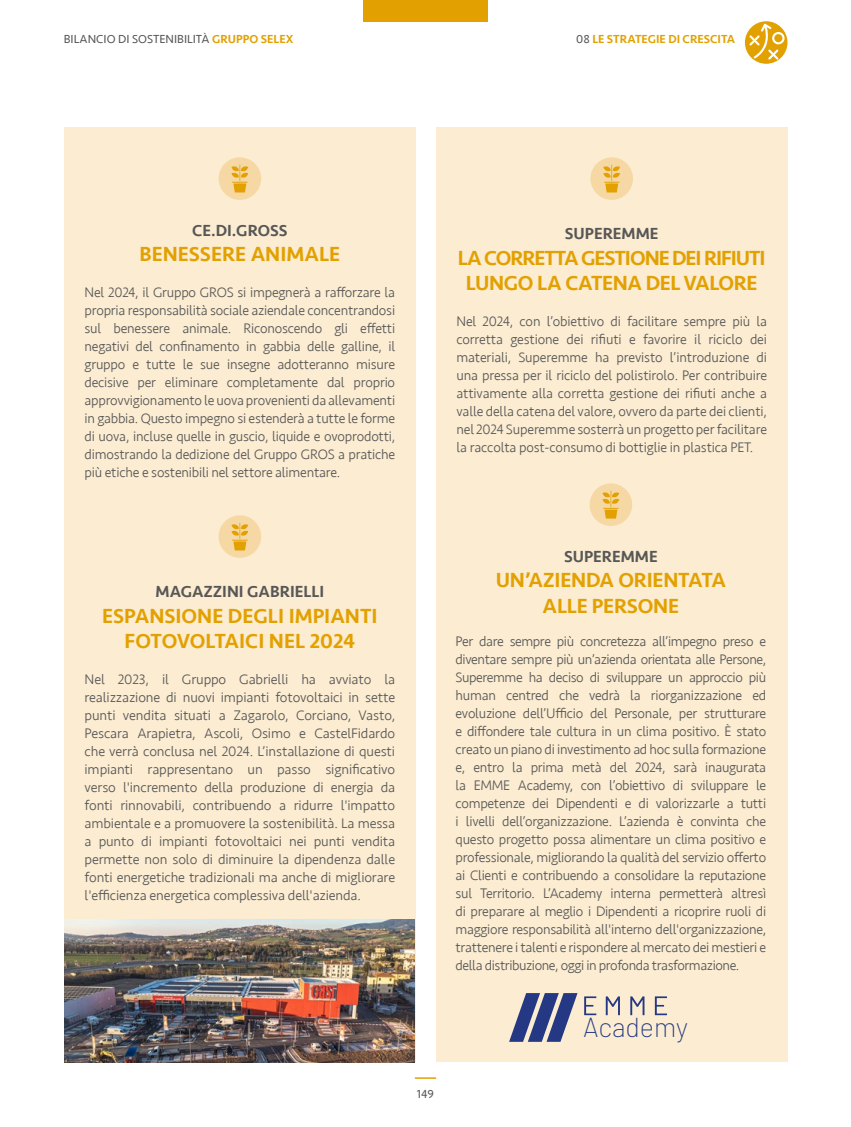
<style>
.page{position:relative;width:851px;height:1127px;background:#fff}
.page>*{position:absolute;margin:0;border:0;box-sizing:border-box;transform-origin:0 0}
.t1{font:200 26.85px "Barlow";color:#243883}
.t2{font:500 21px/25.2px "Seravek";letter-spacing:-.01em;color:#e2a100;text-align:center}
.t3{font:500 21px/25.2px "Seravek";letter-spacing:-.05em;color:#e2a100;text-align:center}
.t4{font:500 16.5px "Seravek";color:#575756}
.t5{font:300 14.25px/18px "Seravek";letter-spacing:-.015em;color:#575756;text-align:justify}
.t6{font:12px "Seravek";color:#575756}
.t7{font:500 12px "Seravek";color:#e2a100}
.s1{font-weight:500;color:#e2a100}
.s2{font-weight:400;color:#575756}
</style>
<div class="page">
<div style="left:363px;top:0;width:125px;height:21px;background:#e2a100"></div>
<hr style="left:415px;top:1077px;width:21px;height:2px;background:#e2a100">
<svg style="left:744px;top:21px;width:43px;height:43px"></svg>
<svg style="left:749px;top:24px;width:35px;height:36px"></svg>
<div style="left:64px;top:128px;width:351px;height:934px;background:#fbecd2"></div>
<div style="left:436px;top:128px;width:351px;height:934px;background:#fbecd2"></div>
<div style="left:218px;top:515px;width:43px;height:43px;background:#f6d8a4;border-radius:50%"></div>
<svg style="left:231px;top:523px;width:17px;height:27px"></svg>
<div style="left:590px;top:157px;width:43px;height:43px;background:#f6d8a4;border-radius:50%"></div>
<svg style="left:603px;top:165px;width:17px;height:27px"></svg>
<div style="left:218px;top:157px;width:43px;height:43px;background:#f6d8a4;border-radius:50%"></div>
<svg style="left:231px;top:165px;width:17px;height:27px"></svg>
<div style="left:589px;top:483px;width:43px;height:43px;background:#f6d8a4;border-radius:50%"></div>
<svg style="left:602px;top:491px;width:17px;height:27px"></svg>
<img style="left:64px;top:920px;width:351px;height:142px">
<svg style="left:509px;top:993px;width:68px;height:49px"></svg>
<svg style="left:584px;top:996px;width:12px;height:19px"></svg>
<svg style="left:605px;top:996px;width:15px;height:19px"></svg>
<svg style="left:630px;top:996px;width:14px;height:19px"></svg>
<svg style="left:654px;top:996px;width:13px;height:19px"></svg>
<p class="t6" style="left:64px;top:29px;width:231px">BILANCIO DI SOSTENIBILITÀ <span class="s1">GRUPPO SELEX</span></p>
<p class="t7" style="left:576px;top:31px;width:160px"><span class="s2">08</span> LE STRATEGIE DI CRESCITA</p>
<p class="t4" style="left:192px;top:220px;width:97px">CE.DI.GROSS</p>
<h2 class="t2" style="left:139px;top:241px;width:202px">BENESSERE ANIMALE</h2>
<p class="t5" style="left:85px;top:283px;width:312px">Nel 2024, il Gruppo GROS si impegnerà a rafforzare la propria responsabilità sociale aziendale concentrandosi sul benessere animale. Riconoscendo gli effetti negativi del confinamento in gabbia delle galline, il gruppo e tutte le sue insegne adotteranno misure decisive per eliminare completamente dal proprio approvvigionamento le uova provenienti da allevamenti in gabbia. Questo impegno si estenderà a tutte le forme di uova, incluse quelle in guscio, liquide e ovoprodotti, dimostrando la dedizione del Gruppo GROS a pratiche più etiche e sostenibili nel settore alimentare.</p>
<p class="t4" style="left:565px;top:224px;width:95px">SUPEREMME</p>
<h2 class="t3" style="left:457px;top:245px;width:309px">LA CORRETTA GESTIONE DEI RIFIUTI<br>LUNGO LA CATENA DEL VALORE</h2>
<p class="t5" style="left:456px;top:312px;width:312px">Nel 2024, con l’obiettivo di facilitare sempre più la corretta gestione dei rifiuti e favorire il riciclo dei materiali, Superemme ha previsto l’introduzione di una pressa per il riciclo del polistirolo. Per contribuire attivamente alla corretta gestione dei rifiuti anche a valle della catena del valore, ovvero da parte dei clienti, nel 2024 Superemme sosterrà un progetto per facilitare la raccolta post-consumo di bottiglie in plastica PET.</p>
<p class="t4" style="left:156px;top:582px;width:170px">MAGAZZINI GABRIELLI</p>
<h2 class="t2" style="left:102px;top:603px;width:277px">ESPANSIONE DEGLI IMPIANTI<br>FOTOVOLTAICI NEL 2024</h2>
<p class="t5" style="left:85px;top:670px;width:312px">Nel 2023, il Gruppo Gabrielli ha avviato la realizzazione di nuovi impianti fotovoltaici in sette punti vendita situati a Zagarolo, Corciano, Vasto, Pescara Arapietra, Ascoli, Osimo e CastelFidardo che verrà conclusa nel 2024. L’installazione di questi impianti rappresentano un passo significativo verso l'incremento della produzione di energia da fonti rinnovabili, contribuendo a ridurre l'impatto ambientale e a promuovere la sostenibilità. La messa a punto di impianti fotovoltaici nei punti vendita permette non solo di diminuire la dipendenza dalle fonti energetiche tradizionali ma anche di migliorare l'efficienza energetica complessiva dell'azienda.</p>
<p class="t6" style="left:417px;top:1084px;width:19px">149</p>
<p class="t4" style="left:564px;top:546px;width:95px">SUPEREMME</p>
<h2 class="t2" style="left:495px;top:568px;width:232px">UN’AZIENDA ORIENTATA<br>ALLE PERSONE</h2>
<p class="t5" style="left:455px;top:632px;width:312px">Per dare sempre più concretezza all’impegno preso e diventare sempre più un’azienda orientata alle Persone, Superemme ha deciso di sviluppare un approccio più human centred che vedrà la riorganizzazione ed evoluzione dell’Ufficio del Personale, per strutturare e diffondere tale cultura in un clima positivo. È stato creato un piano di investimento ad hoc sulla formazione e, entro la prima metà del 2024, sarà inaugurata la EMME Academy, con l’obiettivo di sviluppare le competenze dei Dipendenti e di valorizzarle a tutti i livelli dell’organizzazione. L’azienda è convinta che questo progetto possa alimentare un clima positivo e professionale, migliorando la qualità del servizio offerto ai Clienti e contribuendo a consolidare la reputazione sul Territorio. L’Academy interna permetterà altresì di preparare al meglio i Dipendenti a ricoprire ruoli di maggiore responsabilità all'interno dell'organizzazione, trattenere i talenti e rispondere al mercato dei mestieri e della distribuzione, oggi in profonda trasformazione.</p>
<h1 class="t1" style="left:583px;top:1008px;width:106px">Academy</h1>
</div>
